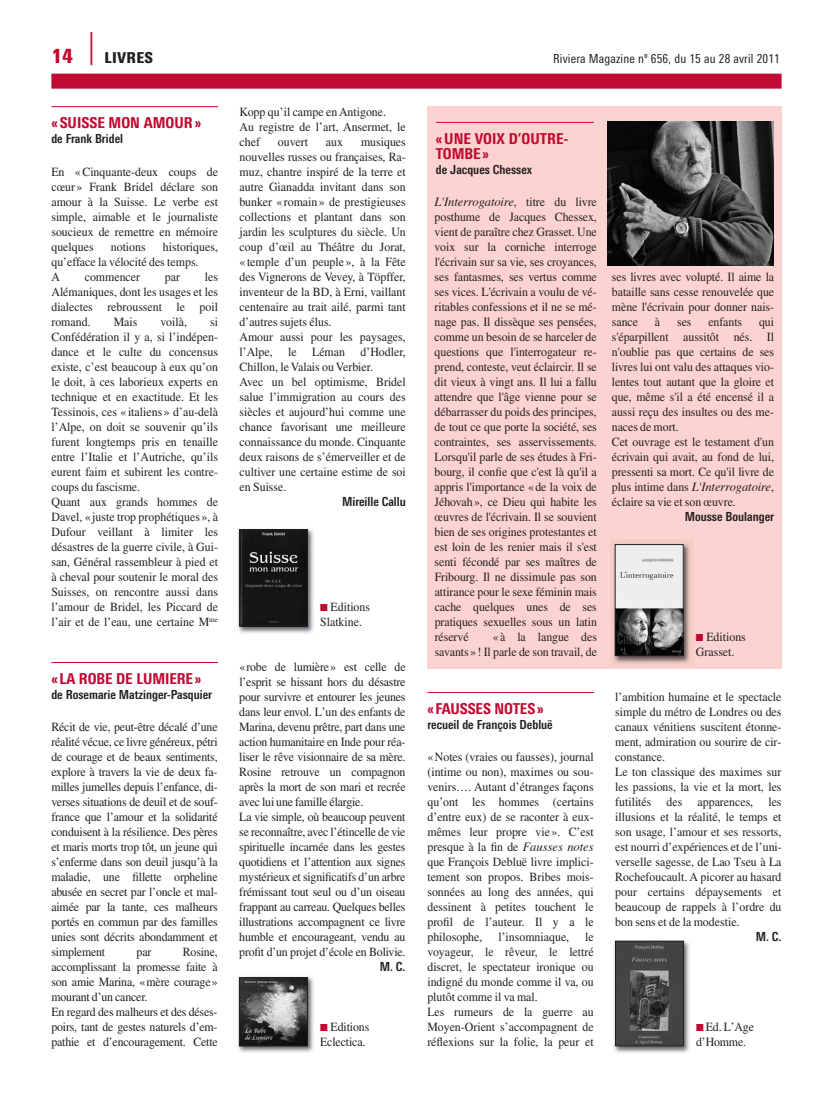
<style>
.page{position:relative;width:833px;height:1099px;background:#fff}
.page>*{position:absolute;margin:0;border:0;box-sizing:border-box;transform-origin:0 0}
.t1{font:800 condensed 15px/15px "Linotype Univers";color:#c00a31}
.t2{font:900 condensed 15px "Linotype Univers";letter-spacing:.015em;color:#231f20}
.t3{font:12.5px/15px "Times";color:#231f20;scale:.95 1}
.t4{font:700 condensed 12.5px "Linotype Univers";color:#231f20}
.t5{font:condensed 12.5px "Linotype Univers";letter-spacing:.015em;color:#231f20}
.s1{font-size:20px;color:#c00a31}
.s2{color:#c00a31}
.s3{font-style:italic}
</style>
<div class="page">
<div style="left:51px;top:74px;width:730px;height:15px;background:#c00a31"></div>
<hr style="left:51px;top:106px;width:167px;height:1px;background:#c00a31">
<img style="left:238px;top:529px;width:76px;height:104px">
<img style="left:241px;top:531px;width:65px;height:93px">
<div style="left:239px;top:529px;width:69px;height:97px;border:1px solid #231f20"></div>
<hr style="left:51px;top:662px;width:167px;height:1px;background:#c00a31">
<div style="left:427px;top:106px;width:354px;height:562px;background:#fcd3d0"></div>
<img style="left:238px;top:976px;width:76px;height:76px">
<img style="left:241px;top:979px;width:65px;height:65px">
<div style="left:239px;top:977px;width:69px;height:69px;border:1px solid #231f20"></div>
<hr style="left:427px;top:692px;width:167px;height:1px;background:#c00a31">
<img style="left:614px;top:940px;width:76px;height:113px">
<img style="left:617px;top:943px;width:64px;height:101px">
<div style="left:615px;top:941px;width:68px;height:105px;border:1px solid #231f20"></div>
<img style="left:607px;top:121px;width:166px;height:145px">
<hr style="left:436px;top:122px;width:158px;height:1px;background:#c00a31">
<img style="left:613px;top:542px;width:78px;height:122px">
<img style="left:617px;top:544px;width:67px;height:111px">
<div style="left:615px;top:544px;width:68px;height:112px;border:1px solid #231f20"></div>
<p class="t2" style="left:51px;top:52px;width:103px"><span class="s1">14</span> <sup>|</sup> LIVRES</p>
<p class="t1" style="left:51px;top:117px;width:151px">«SUISSE MON AMOUR»</p>
<p class="t4" style="left:51px;top:134px;width:73px">de Frank Bridel</p>
<p class="t3" style="left:51px;top:165px;width:177px;text-align:justify">En « Cinquante-deux coups de cœur» Frank Bridel déclare son amour à la Suisse. Le verbe est simple, aimable et le journaliste soucieux de remettre en mémoire quelques</p>
<p class="t3" style="left:51px;top:240px;width:177px;text-indent:111px">historiques, qu’efface la vélocité des temps.<br>A</p>
<p class="t3" style="left:111px;top:240px;width:38px">notions</p>
<p class="t3" style="left:51px;top:270px;width:177px;text-align:justify;text-indent:153px">les Alémaniques, dont les usages et les dialectes rebroussent le poil romand.</p>
<p class="t3" style="left:85px;top:270px;width:60px">commencer</p>
<p class="t3" style="left:165px;top:270px;width:17px">par</p>
<p class="t3" style="left:51px;top:315px;width:177px;text-indent:159px">si<br>Confédération il y a, si l’indépen&shy;dance et le culte du concensus existe, c’est beaucoup à eux qu’on le doit, à ces laborieux experts en technique et en exactitude. Et les<br>Tessinois, ces « italiens » d’au-delà l’Alpe, on doit se souvenir qu’ils furent longtemps pris en tenaille entre l’Italie et l’Autriche, qu’ils eurent faim et subirent les contre&shy;coups du fascisme.<br>Quant aux grands hommes de<br>Davel, « juste trop prophétiques », à<br>Dufour veillant à limiter les désastres de la guerre civile, à Gui&shy;san, Général rassembleur à pied et à cheval pour soutenir le moral des<br>Suisses, on rencontre aussi dans l’amour de Bridel, les Piccard de l’air et de l’eau, une certaine M<sup>me</sup></p>
<p class="t3" style="left:114px;top:315px;width:26px">Mais</p>
<p class="t3" style="left:160px;top:315px;width:29px">voilà,</p>
<p class="t1" style="left:51px;top:672px;width:151px">«LA ROBE DE LUMIERE»</p>
<p class="t4" style="left:51px;top:690px;width:162px">de Rosemarie Matzinger-Pasquier</p>
<p class="t3" style="left:51px;top:720px;width:177px;text-align:justify">Récit de vie, peut-être décalé d’une réalité vécue, ce livre généreux, pétri de courage et de beaux sentiments, explore à travers la vie de deux fa&shy;milles jumelles depuis l’enfance, di&shy;verses situations de deuil et de souf&shy;france que l’amour et la solidarité conduisent à la résilience. Des pères et maris morts trop tôt, un jeune qui s’enferme dans son deuil jusqu’à la maladie, une fillette orpheline abusée en secret par l’oncle et mal&shy;aimée par la tante, ces malheurs portés en commun par des familles unies sont décrits abondamment et simplement</p>
<p class="t3" style="left:51px;top:945px;width:177px;text-indent:131px">Rosine, accomplissant la promesse faite à son amie Marina, «mère courage» mourant d’un cancer.<br>En regard des malheurs et des déses&shy;poirs, tant de gestes naturels d’em&shy;pathie et d’encouragement. Cette</p>
<p class="t3" style="left:137px;top:945px;width:17px">par</p>
<p class="t3" style="left:239px;top:105px;width:176px">Kopp qu’il campe en Antigone.<br>Au registre de l’art, Ansermet, le chef</p>
<p class="t3" style="left:239px;top:135px;width:177px;text-indent:121px">musiques nouvelles russes ou françaises, Ra&shy;muz, chantre inspiré de la terre et autre Gianadda invitant dans son bunker « romain » de prestigieuses collections et plantant dans son jardin les sculptures du siècle. Un coup d’œil au Théâtre du Jorat, « temple d’un peuple », à la Fête des Vignerons de Vevey, à Töpffer, inventeur de la BD, à Erni, vaillant centenaire au trait ailé, parmi tant d’autres sujets élus.<br>Amour aussi pour les paysages, l’Alpe, le Léman d’Hodler,<br>Chillon, le Valais ou Verbier.<br>Avec un bel optimisme, Bridel salue l’immigration au cours des siècles et aujourd’hui comme une chance favorisant une meilleure connaissance du monde. Cinquante deux raisons de s’émerveiller et de cultiver une certaine estime de soi en Suisse.</p>
<p class="t4" style="left:342px;top:497px;width:65px">Mireille Callu</p>
<p class="t3" style="left:278px;top:135px;width:33px">ouvert</p>
<p class="t3" style="left:326px;top:135px;width:20px">aux</p>
<p class="t3" style="left:320px;top:600px;width:54px"><span class="s2">■</span> Editions<br>Slatkine.</p>
<p class="t3" style="left:239px;top:660px;width:177px">«robe de lumière» est celle de l’esprit se hissant hors du désastre pour survivre et entourer les jeunes dans leur envol. L’un des enfants de Marina, devenu prêtre, part dans une action humanitaire en Inde pour réa&shy;liser le rêve visionnaire de sa mère.<br>Rosine retrouve un compagnon après la mort de son mari et recrée avec lui une famille élargie.<br>La vie simple, où beaucoup peuvent se reconnaître, avec l’étincelle de vie spirituelle incarnée dans les gestes quotidiens et l’attention aux signes mystérieux et significatifs d’un arbre frémissant tout seul ou d’un oiseau frappant au carreau. Quelques belles illustrations accompagnent ce livre humble et encourageant, vendu au profit d’un projet d’école en Bolivie.</p>
<p class="t4" style="left:380px;top:962px;width:27px">M. C.</p>
<p class="t3" style="left:320px;top:1020px;width:53px"><span class="s2">■</span> Editions<br>Eclectica.</p>
<p class="t5" style="left:553px;top:54px;width:228px">Riviera Magazine nº 656, du 15 au 28 avril 2011</p>
<p class="t1" style="left:436px;top:132px;width:134px">«UNE VOIX D’OUTRE-<br>TOMBE »</p>
<p class="t4" style="left:436px;top:165px;width:98px">de Jacques Chessex</p>
<p class="t3" style="left:434px;top:195px;width:172px;text-align:justify"><span class="s3">L'Interrogatoire</span>, titre du livre posthume de Jacques Chessex, vient de paraître chez Grasset. Une voix sur la corniche interroge l'écrivain sur sa vie, ses croyances, ses fantasmes, ses vertus comme ses vices. L'écrivain a voulu de vé&shy;ritables confessions et il ne se mé&shy;nage pas. Il dissèque ses pensées, comme un besoin de se harceler de questions que l'interrogateur re&shy;prend, conteste, veut éclaircir. Il se dit vieux à vingt ans. Il lui a fallu attendre que l'âge vienne pour se débarrasser du poids des principes, de tout ce que porte la société, ses contraintes, ses asservissements.<br>Lorsqu'il parle de ses études à Fri&shy;bourg, il confie que c'est là qu'il a appris l'importance «de la voix de Jéhovah», ce Dieu qui habite les œuvres de l'écrivain. Il se souvient bien de ses origines protestantes et est loin de les renier mais il s'est senti fécondé par ses maîtres de Fribourg. Il ne dissimule pas son attirance pour le sexe féminin mais cache quelques unes de ses pratiques sexuelles sous un latin réservé</p>
<p class="t3" style="left:435px;top:630px;width:172px;text-align:right">«à la langue des<br>savants»! Il parle de son travail, de</p>
<p class="t1" style="left:427px;top:702px;width:118px">«FAUSSES NOTES»</p>
<p class="t4" style="left:427px;top:720px;width:127px">recueil de François Debluë</p>
<p class="t3" style="left:427px;top:750px;width:177px;text-align:justify">« Notes (vraies ou fausses), journal (intime ou non), maximes ou sou&shy;venirs…. Autant d’étranges façons qu’ont les hommes (certains d’entre eux) de se raconter à eux&shy;mêmes leur propre vie ». C’est presque à la fin de <span class="s3">Fausses notes </span>que François Debluë livre implici&shy;tement son propos. Bribes mois&shy;sonnées au long des années, qui dessinent à petites touchent le profil de l’auteur. Il y a le philosophe,</p>
<p class="t3" style="left:427px;top:930px;width:177px;text-indent:158px">le voyageur, le rêveur, le lettré discret, le spectateur ironique ou indigné du monde comme il va, ou plutôt comme il va mal.<br>Les rumeurs de la guerre au<br>Moyen-Orient s’accompagnent de réflexions sur la folie, la peur et</p>
<p class="t3" style="left:498px;top:930px;width:76px">l’insomniaque,</p>
<p class="t3" style="left:612px;top:270px;width:172px;text-align:justify">ses livres avec volupté. Il aime la bataille sans cesse renouvelée que mène l'écrivain pour donner nais&shy;sance</p>
<p class="t3" style="left:612px;top:315px;width:172px;text-indent:147px">qui s'éparpillent aussitôt nés. Il n'oublie pas que certains de ses livres lui ont valu des attaques vio&shy;lentes tout autant que la gloire et que, même s'il a été encensé il a aussi reçu des insultes ou des me&shy;naces de mort.<br>Cet ouvrage est le testament d'un écrivain qui avait, au fond de lui, pressenti sa mort. Ce qu'il livre de plus intime dans <span class="s3">L'Interrogatoire</span>, éclaire sa vie et son œuvre.</p>
<p class="t4" style="left:684px;top:512px;width:91px">Mousse Boulanger</p>
<p class="t3" style="left:655px;top:315px;width:7px">à</p>
<p class="t3" style="left:677px;top:315px;width:17px">ses</p>
<p class="t3" style="left:708px;top:315px;width:37px">enfants</p>
<p class="t3" style="left:696px;top:630px;width:54px"><span class="s2">■</span> Editions<br>Grasset.</p>
<p class="t3" style="left:615px;top:690px;width:177px">l’ambition humaine et le spectacle simple du métro de Londres ou des canaux vénitiens suscitent étonne&shy;ment, admiration ou sourire de cir&shy;constance.<br>Le ton classique des maximes sur les passions, la vie et la mort, les futilités des apparences, les illusions et la réalité, le temps et son usage, l’amour et ses ressorts, est nourri d’expériences et de l’uni&shy;verselle sagesse, de Lao Tseu à La<br>Rochefoucault. A picorer au hasard pour certains dépaysements et beaucoup de rappels à l’ordre du bon sens et de la modestie.</p>
<p class="t4" style="left:755px;top:932px;width:27px">M. C.</p>
<p class="t3" style="left:696px;top:1020px;width:62px"><span class="s2">■</span> Ed. L’Age d’Homme.</p>
</div>
